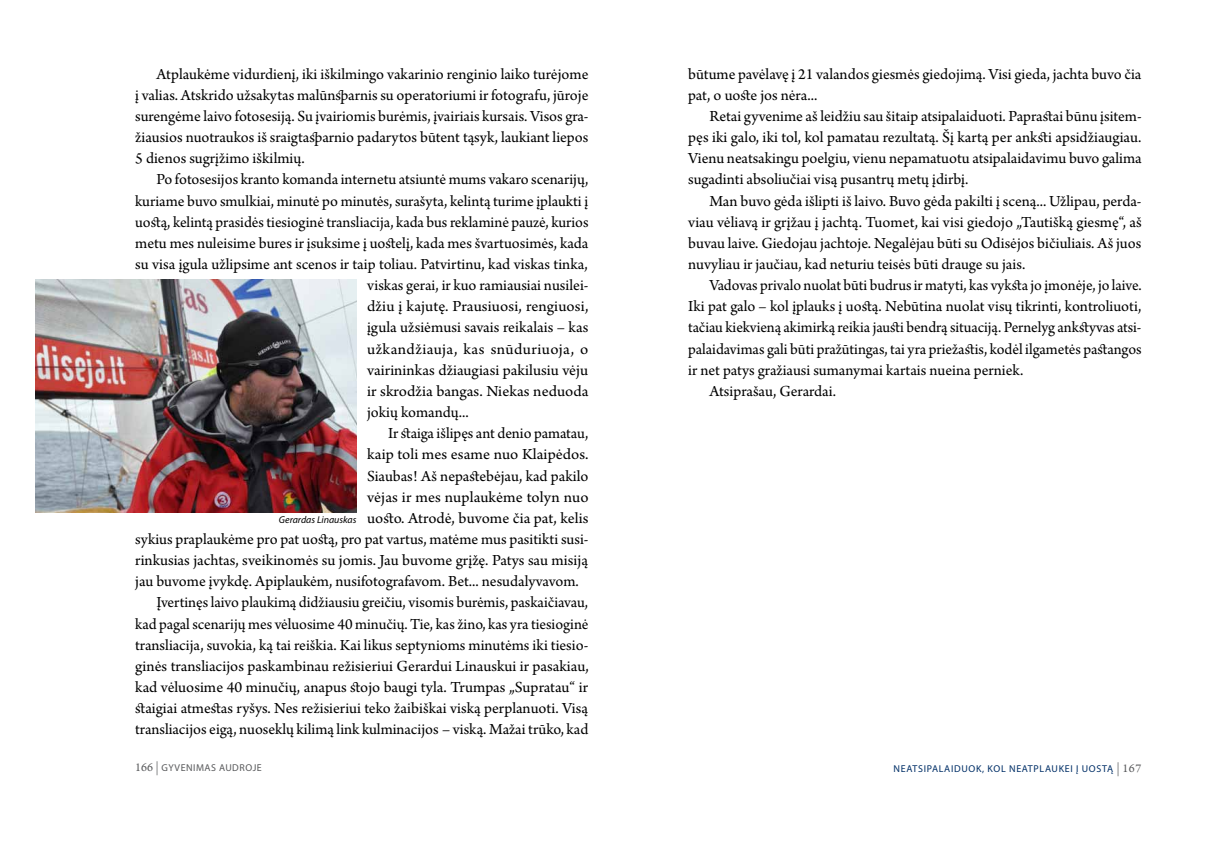
<style>
.page{position:relative;width:1206px;height:851px;background:#fff}
.page>*{position:absolute;margin:0;border:0;box-sizing:border-box;transform-origin:0 0}
.t1{font:16.25px "Arno Pro";color:#000}
.t2{font:16.25px "Arno Pro";letter-spacing:.025em;color:#000}
.t3{font:10px "Myriad Pro";letter-spacing:.07em;color:#002f67}
.t4{font:10px "Myriad Pro";letter-spacing:.05em;color:#58595b}
.t5{font:italic 10px "Myriad Pro";color:#000}
.s1{font-family:"Arno Pro";font-size:12.5px}
.s2{font-family:"Arno Pro Light Display";font-size:13.75px}
.s3{font-family:"Arno Pro Light Display";font-size:13.75px;color:#58595b}
.s4{font-family:"Arno Pro";font-size:12.5px;color:#58595b}
</style>
<div class="page">
<img style="left:36px;top:280px;width:320px;height:232px">
<p class="t1" style="left:156px;top:65px;width:433px">Atplaukėme vidurdienį, iki iškilmingo vakarinio renginio laiko turėjome</p>
<p class="t1" style="left:135px;top:86px;width:454px">į valias. Atskrido užsakytas malūnsparnis su operatoriumi ir fotografu, jūroje</p>
<p class="t1" style="left:135px;top:107px;width:454px">surengėme laivo fotosesiją. Su įvairiomis burėmis, įvairiais kursais. Visos gra-</p>
<p class="t1" style="left:135px;top:128px;width:454px">žiausios nuotraukos iš sraigtasparnio padarytos būtent tąsyk, laukiant liepos</p>
<p class="t1" style="left:135px;top:149px;width:171px">5 dienos sugrįžimo iškilmių.</p>
<p class="t1" style="left:156px;top:170px;width:433px">Po fotosesijos kranto komanda internetu atsiuntė mums vakaro scenarijų,</p>
<p class="t1" style="left:135px;top:191px;width:454px">kuriame buvo smulkiai, minutė po minutės, surašyta, kelintą turime įplaukti į</p>
<p class="t1" style="left:135px;top:212px;width:454px">uostą, kelintą prasidės tiesioginė transliacija, kada bus reklaminė pauzė, kurios</p>
<p class="t1" style="left:135px;top:234px;width:454px">metu mes nuleisime bures ir įsuksime į uostelį, kada mes švartuosimės, kada</p>
<p class="t1" style="left:135px;top:255px;width:454px">su visa įgula užlipsime ant scenos ir taip toliau. Patvirtinu, kad viskas tinka,</p>
<p class="t1" style="left:367px;top:276px;width:223px">viskas gerai, ir kuo ramiausiai nusilei-</p>
<p class="t1" style="left:367px;top:297px;width:223px">džiu į kajutę. Prausiuosi, rengiuosi,</p>
<p class="t1" style="left:367px;top:318px;width:223px">įgula užsiėmusi savais reikalais – kas</p>
<p class="t2" style="left:367px;top:339px;width:223px">užkandžiauja, kas snūduriuoja, o</p>
<p class="t1" style="left:367px;top:360px;width:222px">vairininkas džiaugiasi pakilusiu vėju</p>
<p class="t1" style="left:367px;top:382px;width:223px">ir skrodžia bangas. Niekas neduoda</p>
<p class="t1" style="left:367px;top:403px;width:103px">jokių komandų...</p>
<p class="t1" style="left:388px;top:424px;width:201px">Ir staiga išlipęs ant denio pamatau,</p>
<p class="t1" style="left:367px;top:445px;width:223px">kaip toli mes esame nuo Klaipėdos.</p>
<p class="t1" style="left:367px;top:466px;width:223px">Siaubas! Aš nepastebėjau, kad pakilo</p>
<p class="t1" style="left:367px;top:487px;width:223px">vėjas ir mes nuplaukėme tolyn nuo</p>
<p class="t1" style="left:367px;top:508px;width:223px">uosto. Atrodė, buvome čia pat, kelis</p>
<p class="t1" style="left:135px;top:530px;width:454px">sykius praplaukėme pro pat uostą, pro pat vartus, matėme mus pasitikti susi-</p>
<p class="t1" style="left:135px;top:551px;width:454px">rinkusias jachtas, sveikinomės su jomis. Jau buvome grįžę. Patys sau misiją</p>
<p class="t1" style="left:135px;top:572px;width:445px">jau buvome įvykdę. Apiplaukėm, nusifotografavom. Bet... nesudalyvavom.</p>
<p class="t1" style="left:156px;top:593px;width:433px">Įvertinęs laivo plaukimą didžiausiu greičiu, visomis burėmis, paskaičiavau,</p>
<p class="t1" style="left:135px;top:614px;width:455px">kad pagal scenarijų mes vėluosime 40 minučių. Tie, kas žino, kas yra tiesioginė</p>
<p class="t1" style="left:135px;top:635px;width:454px">transliacija, suvokia, ką tai reiškia. Kai likus septynioms minutėms iki tiesio-</p>
<p class="t1" style="left:135px;top:656px;width:455px">ginės transliacijos paskambinau režisieriui Gerardui Linauskui ir pasakiau,</p>
<p class="t1" style="left:135px;top:677px;width:454px">kad vėluosime 40 minučių, anapus stojo baugi tyla. Trumpas „Supratau“ ir</p>
<p class="t1" style="left:135px;top:699px;width:454px">staigiai atmestas ryšys. Nes režisieriui teko žaibiškai viską perplanuoti. Visą</p>
<p class="t1" style="left:135px;top:720px;width:454px">transliacijos eigą, nuoseklų kilimą link kulminacijos – viską. Mažai trūko, kad</p>
<p class="t5" style="left:279px;top:513px;width:79px">Gerardas Linauskas</p>
<p class="t1" style="left:688px;top:65px;width:454px">būtume pavėlavę į 21 valandos giesmės giedojimą. Visi gieda, jachta buvo čia</p>
<p class="t1" style="left:688px;top:86px;width:131px">pat, o uoste jos nėra...</p>
<p class="t1" style="left:709px;top:107px;width:433px">Retai gyvenime aš leidžiu sau šitaip atsipalaiduoti. Paprastai būnu įsitem-</p>
<p class="t1" style="left:688px;top:128px;width:454px">pęs iki galo, iki tol, kol pamatau rezultatą. Šį kartą per anksti apsidžiaugiau.</p>
<p class="t1" style="left:688px;top:149px;width:455px">Vienu neatsakingu poelgiu, vienu nepamatuotu atsipalaidavimu buvo galima</p>
<p class="t1" style="left:688px;top:170px;width:282px">sugadinti absoliučiai visą pusantrų metų įdirbį.</p>
<p class="t1" style="left:709px;top:191px;width:433px">Man buvo gėda išlipti iš laivo. Buvo gėda pakilti į sceną... Užlipau, perda-</p>
<p class="t1" style="left:688px;top:212px;width:455px">viau vėliavą ir grįžau į jachtą. Tuomet, kai visi giedojo „Tautišką giesmę“, aš</p>
<p class="t1" style="left:688px;top:234px;width:454px">buvau laive. Giedojau jachtoje. Negalėjau būti su Odisėjos bičiuliais. Aš juos</p>
<p class="t1" style="left:688px;top:255px;width:338px">nuvyliau ir jaučiau, kad neturiu teisės būti drauge su jais.</p>
<p class="t1" style="left:709px;top:276px;width:433px">Vadovas privalo nuolat būti budrus ir matyti, kas vyksta jo įmonėje, jo laive.</p>
<p class="t1" style="left:688px;top:297px;width:454px">Iki pat galo – kol įplauks į uostą. Nebūtina nuolat visų tikrinti, kontroliuoti,</p>
<p class="t1" style="left:688px;top:318px;width:454px">tačiau kiekvieną akimirką reikia jausti bendrą situaciją. Pernelyg ankstyvas atsi-</p>
<p class="t1" style="left:688px;top:339px;width:455px">palaidavimas gali būti pražūtingas, tai yra priežastis, kodėl ilgametės pastangos</p>
<p class="t1" style="left:688px;top:360px;width:337px">ir net patys gražiausi sumanymai kartais nueina perniek.</p>
<p class="t1" style="left:709px;top:382px;width:128px">Atsiprašau, Gerardai.</p>
<p class="t4" style="left:135px;top:761px;width:128px"><span class="s1">166</span> <span class="s2">|</span> GYVENIMAS AUDROJE</p>
<p class="t3" style="left:893px;top:762px;width:249px">NEATSIPALAIDUOK, KOL NEATPLAUKEI Į UOSTĄ <span class="s3">|</span> <span class="s4">167</span></p>
</div>
